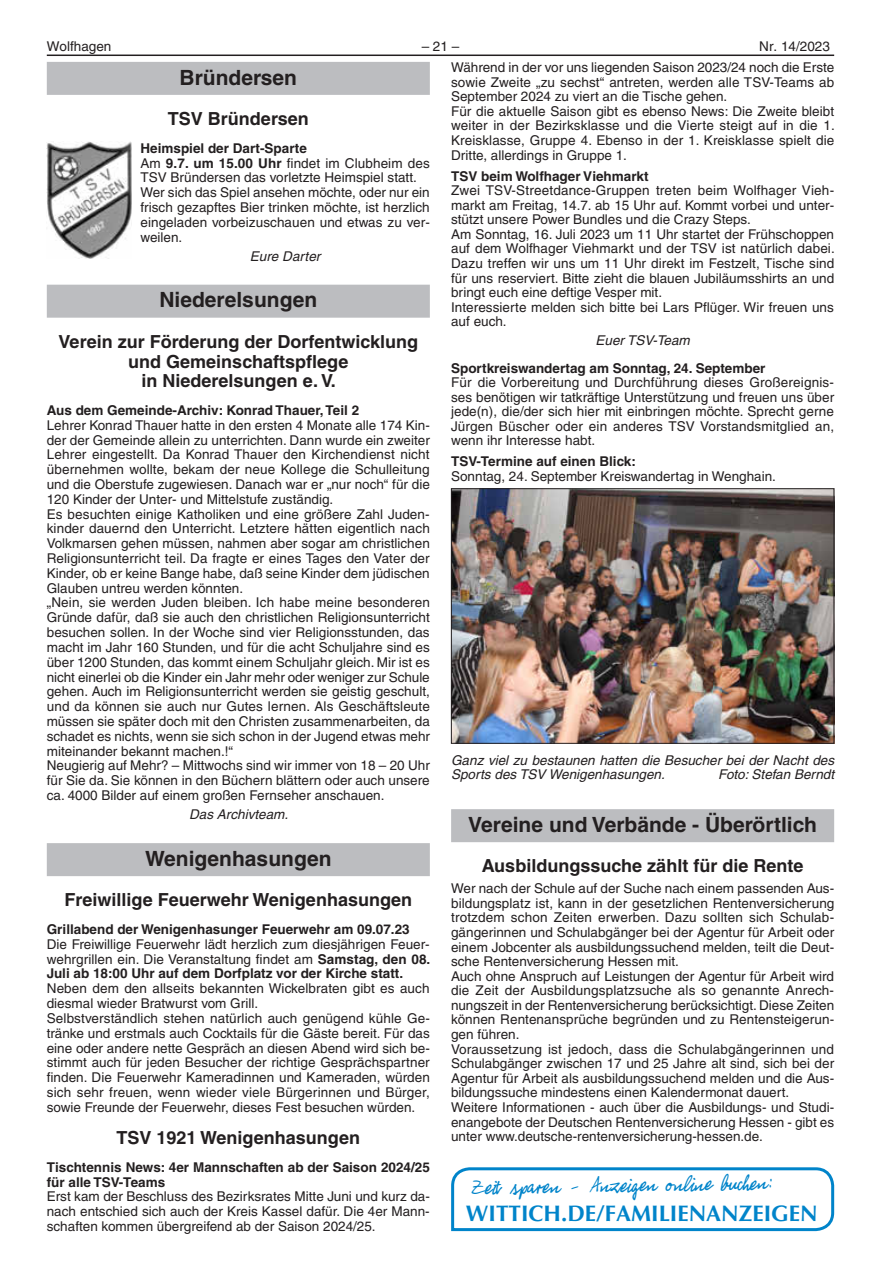
<style>
.page{position:relative;width:881px;height:1263px;background:#fff}
.page>*{position:absolute;margin:0;border:0;box-sizing:border-box;transform-origin:0 0}
.t1{font:22.5px "MANFRED1";color:#0084ca}
.t2{font:700 22.5px "Optima LT";color:#0084ca}
.t3{font:700 21px "Helvetica LT";color:#231f20}
.t4{font:700 18px/19.6px "Helvetica LT";color:#231f20;text-align:center}
.t5{font:13.5px/14.9px "Helvetica LT";color:#231f20}
.t6{font:700 13.5px/14.9px "Helvetica LT";color:#231f20}
.t7{font:italic 13.5px/14.5px "Helvetica LT";color:#231f20}
.s1{font-weight:700}
</style>
<div class="page">
<hr style="left:47px;top:55px;width:786px;height:1px;background:#231f20">
<div style="left:451px;top:809px;width:382px;height:33px;background:#bcbdc0"></div>
<img style="left:453px;top:490px;width:378px;height:251px">
<div style="left:451px;top:488px;width:382px;height:255px;border:1px solid #231f20"></div>
<div style="left:47px;top:62px;width:382px;height:33px;background:#bcbdc0"></div>
<div style="left:47px;top:285px;width:382px;height:33px;background:#bcbdc0"></div>
<div style="left:47px;top:843px;width:382px;height:33px;background:#bcbdc0"></div>
<img style="left:47px;top:141px;width:85px;height:118px">
<svg style="left:451px;top:1167px;width:382px;height:64px"></svg>
<p class="t5" style="left:451px;top:35px;width:384px;line-height:21.3px;text-indent:308px">Nr. 14/2023<br>Während in der vor uns liegenden Saison 2023/24 noch die Erste</p>
<p class="t5" style="left:451px;top:75px;width:385px">sowie Zweite „zu sechst“ antreten, werden alle TSV-Teams ab September 2024 zu viert an die Tische gehen.<br>Für die aktuelle Saison gibt es ebenso News: Die Zweite bleibt weiter in der Bezirksklasse und die Vierte steigt auf in die 1.<br>Kreisklasse, Gruppe 4. Ebenso in der 1. Kreisklasse spielt die Dritte, allerdings in Gruppe 1.</p>
<p class="t6" style="left:451px;top:168px;width:199px">TSV beim Wolfhager Viehmarkt</p>
<p class="t5" style="left:451px;top:183px;width:385px">Zwei TSV-Streetdance-Gruppen treten beim Wolfhager Vieh&shy;markt am Freitag, 14.7. ab 15 Uhr auf. Kommt vorbei und unter&shy;stützt unsere Power Bundles und die Crazy Steps.<br>Am Sonntag, 16. Juli 2023 um 11 Uhr startet der Frühschoppen auf dem Wolfhager Viehmarkt und der TSV ist natürlich dabei.<br>Dazu treffen wir uns um 11 Uhr direkt im Festzelt, Tische sind für uns reserviert. Bitte zieht die blauen Jubiläumsshirts an und bringt euch eine deftige Vesper mit.<br>Interessierte melden sich bitte bei Lars Pflüger. Wir freuen uns auf euch.</p>
<p class="t7" style="left:595px;top:333px;width:96px">Euer TSV-Team</p>
<p class="t6" style="left:451px;top:360px;width:316px">Sportkreiswandertag am Sonntag, 24. September</p>
<p class="t5" style="left:451px;top:375px;width:384px;text-align:justify">Für die Vorbereitung und Durchführung dieses Großereignis&shy;ses benötigen wir tatkräftige Unterstützung und freuen uns über jede(n), die/der sich hier mit einbringen möchte. Sprecht gerne Jürgen Büscher oder ein anderes TSV Vorstandsmitglied an, wenn ihr Interesse habt.</p>
<p class="t6" style="left:451px;top:454px;width:186px">TSV-Termine auf einen Blick:</p>
<p class="t5" style="left:451px;top:469px;width:326px">Sonntag, 24. September Kreiswandertag in Wenghain.</p>
<p class="t5" style="left:47px;top:39px;width:66px">Wolfhagen</p>
<p class="t5" style="left:421px;top:39px;width:39px">– 21 –</p>
<h2 class="t3" style="left:179px;top:64px;width:119px">Bründersen</h2>
<h3 class="t4" style="left:168px;top:109px;width:142px">TSV Bründersen</h3>
<p class="t5" style="left:140px;top:141px;width:291px"><span class="s1">Heimspiel der Dart-Sparte<br></span>Am <span class="s1">9.7. um 15.00 Uhr</span> findet im Clubheim des TSV Bründersen das vorletzte Heimspiel statt.<br>Wer sich das Spiel ansehen möchte, oder nur ein frisch gezapftes Bier trinken möchte, ist herzlich eingeladen vorbeizuschauen und etwas zu ver&shy;weilen.</p>
<p class="t7" style="left:250px;top:249px;width:72px">Eure Darter</p>
<h2 class="t3" style="left:159px;top:287px;width:159px">Niederelsungen</h2>
<h3 class="t4" style="left:58px;top:332px;width:361px">Verein zur Förderung der Dorfentwicklung und Gemeinschaftspflege<br>in Niederelsungen e. V.</h3>
<p class="t6" style="left:47px;top:402px;width:314px">Aus dem Gemeinde-Archiv: Konrad Thauer, Teil 2</p>
<p class="t5" style="left:47px;top:417px;width:384px">Lehrer Konrad Thauer hatte in den ersten 4 Monate alle 174 Kin&shy;der der Gemeinde allein zu unterrichten. Dann wurde ein zweiter Lehrer eingestellt. Da Konrad Thauer den Kirchendienst nicht übernehmen wollte, bekam der neue Kollege die Schulleitung und die Oberstufe zugewiesen. Danach war er „nur noch“ für die 120 Kinder der Unter- und Mittelstufe zuständig.<br>Es besuchten einige Katholiken und eine größere Zahl Juden&shy;kinder dauernd den Unterricht. Letztere hätten eigentlich nach Volkmarsen gehen müssen, nahmen aber sogar am christlichen Religionsunterricht teil. Da fragte er eines Tages den Vater der Kinder, ob er keine Bange habe, daß seine Kinder dem jüdischen Glauben untreu werden könnten.<br>„Nein, sie werden Juden bleiben. Ich habe meine besonderen Gründe dafür, daß sie auch den christlichen Religionsunterricht besuchen sollen. In der Woche sind vier Religionsstunden, das macht im Jahr 160 Stunden, und für die acht Schuljahre sind es über 1200 Stunden, das kommt einem Schuljahr gleich. Mir ist es nicht einerlei ob die Kinder ein Jahr mehr oder weniger zur Schule gehen. Auch im Religionsunterricht werden sie geistig geschult, und da können sie auch nur Gutes lernen. Als Geschäftsleute müssen sie später doch mit den Christen zusammenarbeiten, da schadet es nichts, wenn sie sich schon in der Jugend etwas mehr miteinander bekannt machen.!“<br>Neugierig auf Mehr? – Mittwochs sind wir immer von 18 – 20 Uhr für Sie da. Sie können in den Büchern blättern oder auch unsere ca. 4000 Bilder auf einem großen Fernseher anschauen.</p>
<p class="t7" style="left:189px;top:807px;width:101px">Das Archivteam.</p>
<h2 class="t3" style="left:145px;top:846px;width:188px">Wenigenhasungen</h2>
<h3 class="t4" style="left:64px;top:890px;width:349px">Freiwillige Feuerwehr Wenigenhasungen</h3>
<p class="t6" style="left:47px;top:922px;width:364px">Grillabend der Wenigenhasunger Feuerwehr am 09.07.23</p>
<p class="t5" style="left:47px;top:937px;width:385px;text-align:justify">Die Freiwillige Feuerwehr lädt herzlich zum diesjährigen Feuer&shy;wehrgrillen ein. Die Veranstaltung findet am <span class="s1">Samstag, den 08.<br>Juli ab 18:00 Uhr auf dem Dorfplatz vor der Kirche statt.</span></p>
<p class="t5" style="left:47px;top:981px;width:384px">Neben dem den allseits bekannten Wickelbraten gibt es auch diesmal wieder Bratwurst vom Grill.<br>Selbstverständlich stehen natürlich auch genügend kühle Ge&shy;tränke und erstmals auch Cocktails für die Gäste bereit. Für das eine oder andere nette Gespräch an diesen Abend wird sich be&shy;stimmt auch für jeden Besucher der richtige Gesprächspartner finden. Die Feuerwehr Kameradinnen und Kameraden, würden sich sehr freuen, wenn wieder viele Bürgerinnen und Bürger, sowie Freunde der Feuerwehr, dieses Fest besuchen würden.</p>
<h3 class="t4" style="left:116px;top:1128px;width:245px">TSV 1921 Wenigenhasungen</h3>
<p class="t6" style="left:47px;top:1159px;width:384px">Tischtennis News: 4er Mannschaften ab der Saison 2024/25 für alle TSV-Teams</p>
<p class="t5" style="left:47px;top:1189px;width:384px;text-align:justify">Erst kam der Beschluss des Bezirksrates Mitte Juni und kurz da&shy;nach entschied sich auch der Kreis Kassel dafür. Die 4er Mann&shy;schaften kommen übergreifend ab der Saison 2024/25.</p>
<p class="t7" style="left:451px;top:752px;width:384px">Ganz viel zu bestaunen hatten die Besucher bei der Nacht des<br>Sports des TSV Wenigenhasungen.</p>
<p class="t7" style="left:717px;top:767px;width:117px">Foto: Stefan Berndt</p>
<h2 class="t3" style="left:468px;top:812px;width:350px">Vereine und Verbände - Überörtlich</h2>
<h3 class="t4" style="left:481px;top:856px;width:323px">Ausbildungssuche zählt für die Rente</h3>
<p class="t5" style="left:451px;top:881px;width:384px">Wer nach der Schule auf der Suche nach einem passenden Aus&shy;bildungsplatz ist, kann in der gesetzlichen Rentenversicherung trotzdem schon Zeiten erwerben. Dazu sollten sich Schulab&shy;gängerinnen und Schulabgänger bei der Agentur für Arbeit oder einem Jobcenter als ausbildungssuchend melden, teilt die Deut&shy;sche Rentenversicherung Hessen mit.<br>Auch ohne Anspruch auf Leistungen der Agentur für Arbeit wird die Zeit der Ausbildungsplatzsuche als so genannte Anrech&shy;nungszeit in der Rentenversicherung berücksichtigt. Diese Zeiten können Rentenansprüche begründen und zu Rentensteigerun&shy;gen führen.<br>Voraussetzung ist jedoch, dass die Schulabgängerinnen und Schulabgänger zwischen 17 und 25 Jahre alt sind, sich bei der Agentur für Arbeit als ausbildungssuchend melden und die Aus&shy;bildungssuche mindestens einen Kalendermonat dauert.<br>Weitere Informationen - auch über die Ausbildungs- und Studi&shy;enangebote der Deutschen Rentenversicherung Hessen - gibt es unter www.deutsche-rentenversicherung-hessen.de.</p>
<h1 class="t1" style="left:471px;top:1173px;width:303px;rotate:-1deg">Zeit sparen - Anzeigen online buchen:</h1>
<h1 class="t2" style="left:466px;top:1200px;width:353px">WITTICH.DE/FAMILIENANZEIGEN</h1>
</div>
